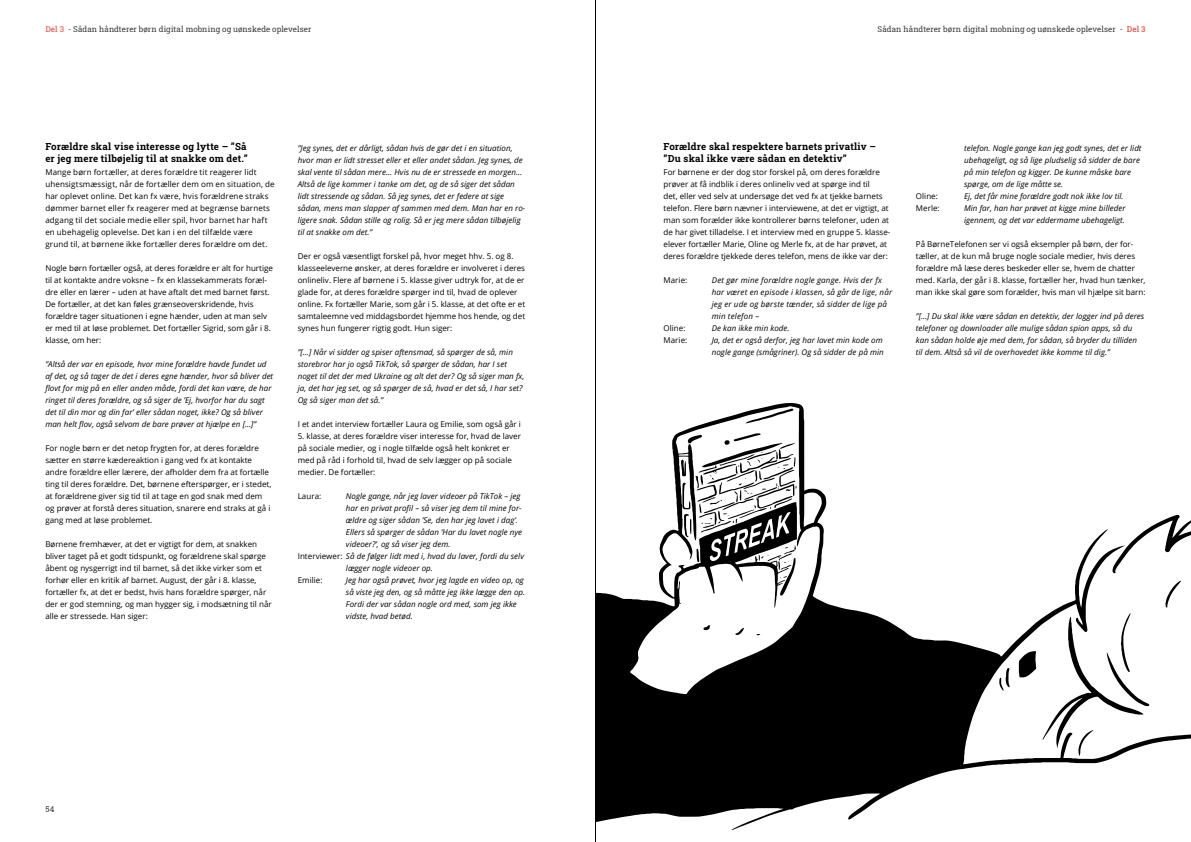
<style>
.page{position:relative;width:1191px;height:842px;background:#fff}
.page>*{position:absolute;margin:0;border:0;box-sizing:border-box;transform-origin:0 0}
.t1{font:700 9.7px/12px "Roboto Slab";letter-spacing:.02em;color:#000}
.t2{font:8px/12px "Open Sans";color:#000}
.t3{font:italic 8px/12px "Open Sans";letter-spacing:.005em;color:#000}
.t4{font:italic 8px/12px "Open Sans";letter-spacing:.025em;color:#000}
.t5{font:8px "Roboto Slab";letter-spacing:.01em;color:#3b3b3a}
.s1{font-weight:500;color:#f16154}
.s2{font-weight:500;color:#f05041}
.s3{font-style:normal}
</style>
<div class="page">
<svg style="left:596px;top:403px;width:595px;height:427px"></svg>
<svg style="left:1018px;top:651px;width:18px;height:26px"></svg>
<svg style="left:1165px;top:581px;width:16px;height:26px"></svg>
<svg style="left:1042px;top:613px;width:107px;height:143px"></svg>
<svg style="left:998px;top:668px;width:11px;height:23px"></svg>
<svg style="left:1112px;top:515px;width:79px;height:58px"></svg>
<svg style="left:745px;top:409px;width:48px;height:14px"></svg>
<svg style="left:735px;top:628px;width:9px;height:7px"></svg>
<svg style="left:703px;top:625px;width:7px;height:5px"></svg>
<svg style="left:681px;top:433px;width:115px;height:163px"></svg>
<div style="left:1126px;top:787px;width:39px;height:42px;background:#fff"></div>
<hr style="left:595px;top:0;width:1px;height:842px;background:#000">
<p class="t5" style="left:45px;top:24px;width:267px"><span class="s1">Del 3</span> - Sådan håndterer børn digital mobning og uønskede oplevelser</p>
<p class="t5" style="left:877px;top:24px;width:269px">Sådan håndterer børn digital mobning og uønskede oplevelser - <span class="s2">Del 3</span></p>
<p class="t1" style="left:45px;top:140px;width:204px">Forældre skal vise interesse og lytte – ”Så er jeg mere tilbøjelig til at snakke om det.”</p>
<p class="t2" style="left:45px;top:166px;width:231px">Mange børn fortæller, at deres forældre tit reagerer lidt uhensigtsmæssigt, når de fortæller dem om en situation, de har oplevet online. Det kan fx være, hvis forældrene straks dømmer barnet eller fx reagerer med at begrænse barnets adgang til det sociale medie eller spil, hvor barnet har haft en ubehagelig oplevelse. Det kan i en del tilfælde være grund til, at børnene ikke fortæller deres forældre om det.</p>
<p class="t2" style="left:45px;top:262px;width:229px">Nogle børn fortæller også, at deres forældre er alt for hurtige til at kontakte andre voksne – fx en klassekammerats foræl&shy;dre eller en lærer – uden at have aftalt det med barnet først.<br>De fortæller, at det kan føles grænseoverskridende, hvis forældre tager situationen i egne hænder, uden at man selv er med til at løse problemet. Det fortæller Sigrid, som går i 8. klasse, om her:</p>
<p class="t3" style="left:45px;top:358px;width:229px">”Altså der var en episode, hvor mine forældre havde fundet ud af det, og så tager de det i deres egne hænder, hvor så bliver det flovt for mig på en eller anden måde, fordi det kan være, de har ringet til deres forældre, og så siger de ’Ej, hvorfor har du sagt det til din mor og din far’ eller sådan noget, ikke? Og så bliver man helt flov, også selvom de bare prøver at hjælpe en […]”</p>
<p class="t2" style="left:45px;top:442px;width:227px">For nogle børn er det netop frygten for, at deres forældre sætter en større kædereaktion i gang ved fx at kontakte andre forældre eller lærere, der afholder dem fra at fortælle ting til deres forældre. Det, børnene efterspørger, er i stedet, at forældrene giver sig tid til at tage en god snak med dem og prøver at forstå deres situation, snarere end straks at gå i gang med at løse problemet.</p>
<p class="t2" style="left:45px;top:538px;width:228px">Børnene fremhæver, at det er vigtigt for dem, at snakken bliver taget på et godt tidspunkt, og forældrene skal spørge åbent og nysgerrigt ind til barnet, så det ikke virker som et forhør eller en kritik af barnet. August, der går i 8. klasse, fortæller fx, at det er bedst, hvis hans forældre spørger, når der er god stemning, og man hygger sig, i modsætning til når alle er stressede. Han siger:</p>
<p class="t3" style="left:298px;top:142px;width:229px">”Jeg synes, det er dårligt, sådan hvis de gør det i en situation, hvor man er lidt stresset eller et eller andet sådan. Jeg synes, de skal vente til sådan mere... Hvis nu de er stressede en morgen...<br>Altså de lige kommer i tanke om det, og de så siger det sådan lidt stressende og sådan. Så jeg synes, det er federe at sige sådan, mens man slapper af sammen med dem. Man har en ro&shy;ligere snak. Sådan stille og rolig. Så er jeg mere sådan tilbøjelig til at snakke om det.”</p>
<p class="t2" style="left:298px;top:250px;width:229px">Der er også væsentligt forskel på, hvor meget hhv. 5. og 8. klasseeleverne ønsker, at deres forældre er involveret i deres onlineliv. Flere af børnene i 5. klasse giver udtryk for, at de er glade for, at deres forældre spørger ind til, hvad de oplever online. Fx fortæller Marie, som går i 5. klasse, at det ofte er et samtaleemne ved middagsbordet hjemme hos hende, og det synes hun fungerer rigtig godt. Hun siger:</p>
<p class="t3" style="left:298px;top:346px;width:228px">”[…] Når vi sidder og spiser aftensmad, så spørger de så, min storebror har jo også TikTok, så spørger de sådan, har I set noget til det der med Ukraine og alt det der? Og så siger man fx, ja, det har jeg set, og så spørger de så, hvad er det så, I har set?<br>Og så siger man det så.”</p>
<p class="t2" style="left:298px;top:418px;width:225px">I et andet interview fortæller Laura og Emilie, som også går i</p>
<p class="t2" style="left:298px;top:430px;width:225px">5. klasse, at deres forældre viser interesse for, hvad de laver på sociale medier, og i nogle tilfælde også helt konkret er med på råd i forhold til, hvad de selv lægger op på sociale medier. De fortæller:</p>
<p class="t2" style="left:298px;top:490px;width:25px">Laura:</p>
<p class="t3" style="left:346px;top:490px;width:176px">Nogle gange, når jeg laver videoer på TikTok – jeg</p>
<p class="t3" style="left:346px;top:502px;width:177px">har en privat profil – så viser jeg dem til mine for-</p>
<p class="t3" style="left:346px;top:514px;width:173px">ældre og siger sådan ’Se, den har jeg lavet i dag’.</p>
<p class="t3" style="left:346px;top:526px;width:178px">Ellers så spørger de sådan ’Har du lavet nogle nye</p>
<p class="t3" style="left:346px;top:538px;width:106px">videoer?’, og så viser jeg dem.</p>
<p class="t3" style="left:298px;top:550px;width:228px"><span class="s3">Interviewer:</span> Så de følger lidt med i, hvad du laver, fordi du selv</p>
<p class="t3" style="left:346px;top:562px;width:88px">lægger nogle videoer op.</p>
<p class="t2" style="left:298px;top:574px;width:26px">Emilie:</p>
<p class="t3" style="left:346px;top:574px;width:181px">Jeg har også prøvet, hvor jeg lagde en video op, og så viste jeg den, og så måtte jeg ikke lægge den op.<br>Fordi der var sådan nogle ord med, som jeg ikke vidste, hvad betød.</p>
<p class="t5" style="left:45px;top:803px;width:11px">54</p>
<p class="t1" style="left:663px;top:140px;width:214px">Forældre skal respektere barnets privatliv – ”Du skal ikke være sådan en detektiv”</p>
<p class="t2" style="left:663px;top:166px;width:228px">For børnene er der dog stor forskel på, om deres forældre prøver at få indblik i deres onlineliv ved at spørge ind til<br>det, eller ved selv at undersøge det ved fx at tjekke barnets telefon. Flere børn nævner i interviewene, at det er vigtigt, at man som forælder ikke kontrollerer børns telefoner, uden at de har givet tilladelse. I et interview med en gruppe 5. klasse&shy;elever fortæller Marie, Oline og Merle fx, at de har prøvet, at deres forældre tjekkede deres telefon, mens de ikke var der:</p>
<p class="t2" style="left:663px;top:274px;width:25px">Marie:</p>
<p class="t4" style="left:711px;top:274px;width:182px">Det gør mine forældre nogle gange. Hvis der fx har været en episode i klassen, så går de lige, når jeg er ude og børste tænder, så sidder de lige på min telefon –</p>
<p class="t2" style="left:663px;top:322px;width:24px">Oline:</p>
<p class="t3" style="left:711px;top:322px;width:79px">De kan ikke min kode.</p>
<p class="t2" style="left:663px;top:334px;width:25px">Marie:</p>
<p class="t3" style="left:711px;top:334px;width:173px">Ja, det er også derfor, jeg har lavet min kode om nogle gange (smågriner). Og så sidder de på min</p>
<p class="t3" style="left:964px;top:142px;width:179px">telefon. Nogle gange kan jeg godt synes, det er lidt ubehageligt, og så lige pludselig så sidder de bare på min telefon og kigger. De kunne måske bare spørge, om de lige måtte se.</p>
<p class="t2" style="left:916px;top:190px;width:24px">Oline:</p>
<p class="t3" style="left:964px;top:190px;width:161px">Ej, det får mine forældre godt nok ikke lov til.</p>
<p class="t2" style="left:916px;top:202px;width:25px">Merle:</p>
<p class="t3" style="left:964px;top:202px;width:163px">Min far, han har prøvet at kigge mine billeder igennem, og det var eddermame ubehageligt.</p>
<p class="t2" style="left:916px;top:238px;width:231px">På BørneTelefonen ser vi også eksempler på børn, der for&shy;tæller, at de kun må bruge nogle sociale medier, hvis deres forældre må læse deres beskeder eller se, hvem de chatter med. Karla, der går i 8. klasse, fortæller her, hvad hun tænker, man ikke skal gøre som forælder, hvis man vil hjælpe sit barn:</p>
<p class="t3" style="left:916px;top:310px;width:230px">”[…] Du skal ikke være sådan en detektiv, der logger ind på deres telefoner og downloader alle mulige sådan spion apps, så du kan sådan holde øje med dem, for sådan, så bryder du tilliden til dem. Altså så vil de overhovedet ikke komme til dig.”</p>
</div>
